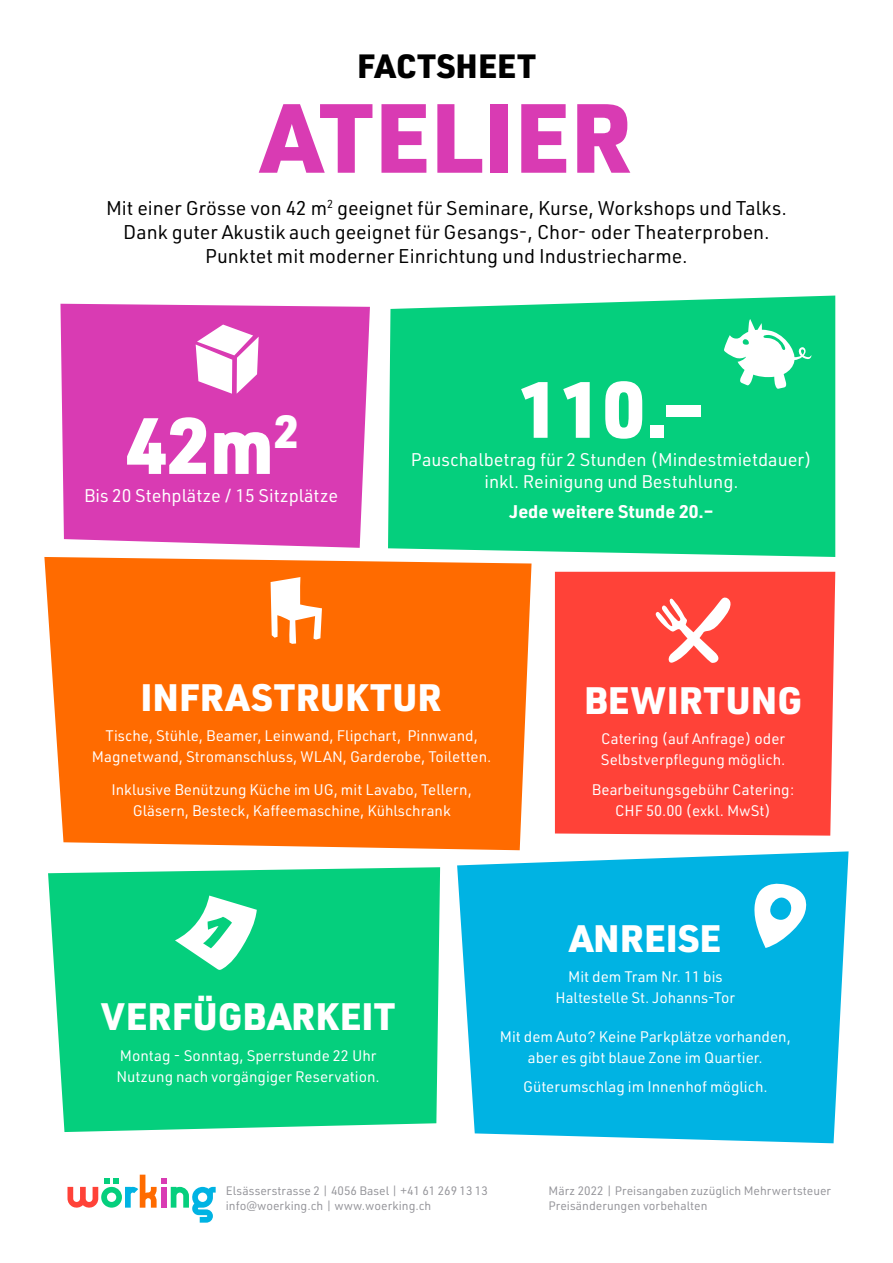
<style>
.page{position:relative;width:893px;height:1263px;background:#fff}
.page>*{position:absolute;margin:0;border:0;box-sizing:border-box;transform-origin:0 0}
.t1{font:900 96px "URWDIN";color:#d93bb3}
.t2{font:900 78px "URWDIN";color:#fff}
.t3{font:900 37.5px "URWDIN";color:#fff}
.t4{font:900 33px "URWDIN";letter-spacing:.005em;color:#000}
.t5{font:19.5px/24px "URWDIN";color:#000;text-align:center}
.t6{font:18px/22.5px "URWDIN";color:#fff;text-align:center}
.t7{font:700 18px "URWDIN";color:#fff}
.t8{font:15px/21px "URWDIN";color:#fff;text-align:center}
.t9{font:12px/15px "URWDIN";color:#949499}
</style>
<div class="page">
<div style="left:48px;top:867px;width:392px;height:265px;background:#05cf7d"></div>
<div style="left:44px;top:557px;width:487px;height:293px;background:#ff6b00"></div>
<div style="left:388px;top:296px;width:447px;height:261px;background:#05cf7d"></div>
<div style="left:60px;top:304px;width:310px;height:244px;background:#d93bb3"></div>
<svg style="left:457px;top:851px;width:392px;height:292px;background:#15b9e5"></svg>
<svg style="left:271px;top:577px;width:51px;height:67px"></svg>
<svg style="left:196px;top:325px;width:63px;height:69px"></svg>
<svg style="left:175px;top:895px;width:82px;height:75px"></svg>
<svg style="left:754px;top:883px;width:53px;height:65px"></svg>
<svg style="left:724px;top:319px;width:88px;height:70px"></svg>
<svg style="left:67px;top:1175px;width:149px;height:47px"></svg>
<div style="left:555px;top:572px;width:280px;height:264px;background:#ff4238"></div>
<svg style="left:656px;top:597px;width:75px;height:66px"></svg>
<h3 class="t4" style="left:357px;top:43px;width:180px">FACTSHEET</h3>
<h1 class="t1" style="left:261px;top:71px;width:372px">ATELIER</h1>
<h3 class="t5" style="left:106px;top:195px;width:682px">Mit einer Grösse von 42 m<sup>2</sup> geeignet für Seminare, Kurse, Workshops und Talks.<br>Dank guter Akustik auch geeignet für Gesangs-, Chor- oder Theaterproben.<br>Punktet mit moderner Einrichtung und Industriecharme.</h3>
<h2 class="t2" style="left:125px;top:392px;width:175px">42m<sup>2</sup></h2>
<p class="t6" style="left:84px;top:484px;width:256px">Bis 20 Stehplätze / 15 Sitzplätze</p>
<h2 class="t2" style="left:518px;top:355px;width:188px">110.–</h2>
<p class="t6" style="left:411px;top:448px;width:403px">Pauschalbetrag für 2 Stunden (Mindestmietdauer) inkl. Reinigung und Bestuhlung.</p>
<p class="t7" style="left:509px;top:500px;width:205px">Jede weitere Stunde 20.–</p>
<h3 class="t3" style="left:141px;top:671px;width:302px">INFRASTRUKTUR</h3>
<p class="t8" style="left:92px;top:725px;width:401px">Tische, Stühle, Beamer, Leinwand, Flipchart, Pinnwand,<br>Magnetwand, Stromanschluss, WLAN, Garderobe, Toiletten.</p>
<p class="t8" style="left:111px;top:779px;width:362px">Inklusive Benützung Küche im UG, mit Lavabo, Tellern,<br>Gläsern, Besteck, Kaffeemaschine, Kühlschrank</p>
<h3 class="t3" style="left:584px;top:674px;width:219px">BEWIRTUNG</h3>
<p class="t8" style="left:601px;top:728px;width:186px;text-align:left">Catering (auf Anfrage) oder<br>Selbstverpflegung möglich.</p>
<p class="t8" style="left:592px;top:779px;width:204px">Bearbeitungsgebühr Catering:<br>CHF 50.00 (exkl. MwSt)</p>
<h3 class="t3" style="left:101px;top:991px;width:295px">VERFÜGBARKEIT</h3>
<p class="t8" style="left:117px;top:1045px;width:265px;text-align:left">Montag - Sonntag, Sperrstunde 22 Uhr<br>Nutzung nach vorgängiger Reservation.</p>
<h3 class="t3" style="left:569px;top:912px;width:153px">ANREISE</h3>
<p class="t8" style="left:555px;top:966px;width:181px">Mit dem Tram Nr. 11 bis<br>Haltestelle St. Johanns-Tor</p>
<p class="t8" style="left:500px;top:1026px;width:293px">Mit dem Auto? Keine Parkplätze vorhanden, aber es gibt blaue Zone im Quartier.</p>
<p class="t8" style="left:523px;top:1076px;width:246px">Güterumschlag im Innenhof möglich.</p>
<p class="t9" style="left:226px;top:1183px;width:264px">Elsässerstrasse 2 | 4056 Basel | +41 61 269 13 13 info@woerking.ch | www.woerking.ch</p>
<p class="t9" style="left:549px;top:1183px;width:284px">März 2022 | Preisangaben zuzüglich Mehrwertsteuer<br>Preisänderungen vorbehalten</p>
</div>
